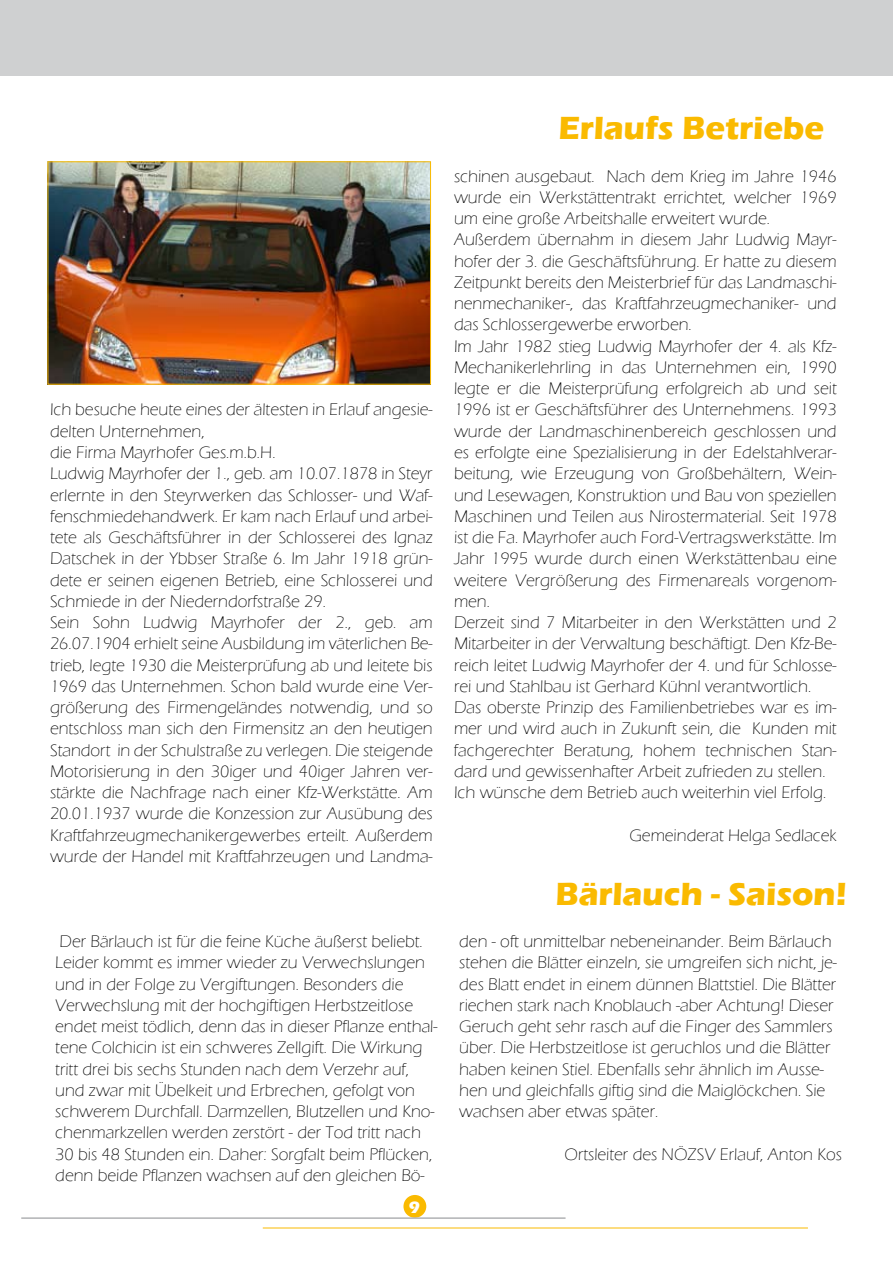
<style>
.page{position:relative;width:893px;height:1263px;background:#fff}
.page>*{position:absolute;margin:0;border:0;box-sizing:border-box;transform-origin:0 0}
.t1{font:700 33px "Eras ITC";letter-spacing:-.005em;color:#faba00}
.t2{font:300 17.25px/21.3px "Eras ITC";color:#000}
.t3{font:700 17.25px "Eras ITC";color:#fff}
</style>
<div class="page">
<div style="left:403px;top:1195px;width:23px;height:23px;background:#faba00;border-radius:50%"></div>
<hr style="left:263px;top:1227px;width:545px;height:1px;background:#faba00">
<hr style="left:21px;top:1217px;width:545px;height:2px;background:#b1b2b4">
<img style="left:50px;top:164px;width:379px;height:218px">
<div style="left:0;top:0;width:893px;height:75px;background:#cfd0d1"></div>
<p class="t2" style="left:50px;top:399px;width:384px">Ich besuche heute eines der ältesten in Erlauf angesie&shy;delten Unternehmen,<br>die Firma Mayrhofer Ges.m.b.H.<br>Ludwig Mayrhofer der 1., geb. am 10.07.1878 in Steyr erlernte in den Steyrwerken das Schlosser- und Waf&shy;fenschmiedehandwerk. Er kam nach Erlauf und arbei&shy;tete als Geschäftsführer in der Schlosserei des Ignaz Datschek in der Ybbser Straße 6. Im Jahr 1918 grün&shy;dete er seinen eigenen Betrieb, eine Schlosserei und Schmiede in der Niederndorfstraße 29.<br>Sein Sohn Ludwig Mayrhofer der 2., geb. am 26.07.1904 erhielt seine Ausbildung im väterlichen Be&shy;trieb, legte 1930 die Meisterprüfung ab und leitete bis 1969 das Unternehmen. Schon bald wurde eine Ver&shy;größerung des Firmengeländes notwendig, und so entschloss man sich den Firmensitz an den heutigen Standort in der Schulstraße zu verlegen. Die steigende Motorisierung in den 30iger und 40iger Jahren ver&shy;stärkte die Nachfrage nach einer Kfz-Werkstätte. Am 20.01.1937 wurde die Konzession zur Ausübung des Kraftfahrzeugmechanikergewerbes erteilt. Außerdem wurde der Handel mit Kraftfahrzeugen und Landma-</p>
<h1 class="t1" style="left:558px;top:109px;width:267px">Erlaufs Betriebe</h1>
<p class="t2" style="left:454px;top:165px;width:384px">schinen ausgebaut. Nach dem Krieg im Jahre 1946 wurde ein Werkstättentrakt errichtet, welcher 1969 um eine große Arbeitshalle erweitert wurde.<br>Außerdem übernahm in diesem Jahr Ludwig Mayr&shy;hofer der 3. die Geschäftsführung. Er hatte zu diesem Zeitpunkt bereits den Meisterbrief für das Landmaschi&shy;nenmechaniker-, das Kraftfahrzeugmechaniker- und das Schlossergewerbe erworben.<br>Im Jahr 1982 stieg Ludwig Mayrhofer der 4. als Kfz-Mechanikerlehrling in das Unternehmen ein, 1990 legte er die Meisterprüfung erfolgreich ab und seit 1996 ist er Geschäftsführer des Unternehmens. 1993 wurde der Landmaschinenbereich geschlossen und es erfolgte eine Spezialisierung in der Edelstahlverar&shy;beitung, wie Erzeugung von Großbehältern, Wein&shy;und Lesewagen, Konstruktion und Bau von speziellen Maschinen und Teilen aus Nirostermaterial. Seit 1978 ist die Fa. Mayrhofer auch Ford-Vertragswerkstätte. Im Jahr 1995 wurde durch einen Werkstättenbau eine weitere Vergrößerung des Firmenareals vorgenom&shy;men.<br>Derzeit sind 7 Mitarbeiter in den Werkstätten und 2<br>Mitarbeiter in der Verwaltung beschäftigt. Den Kfz-Be&shy;reich leitet Ludwig Mayrhofer der 4. und für Schlosse&shy;rei und Stahlbau ist Gerhard Kühnl verantwortlich.<br>Das oberste Prinzip des Familienbetriebes war es im&shy;mer und wird auch in Zukunft sein, die Kunden mit fachgerechter Beratung, hohem technischen Stan&shy;dard und gewissenhafter Arbeit zufrieden zu stellen.<br>Ich wünsche dem Betrieb auch weiterhin viel Erfolg.</p>
<p class="t2" style="left:629px;top:824px;width:209px">Gemeinderat Helga Sedlacek</p>
<h1 class="t1" style="left:555px;top:874px;width:293px">Bärlauch - Saison!</h1>
<p class="t2" style="left:55px;top:931px;width:384px">Der Bärlauch ist für die feine Küche äußerst beliebt.<br>Leider kommt es immer wieder zu Verwechslungen und in der Folge zu Vergiftungen. Besonders die Verwechslung mit der hochgiftigen Herbstzeitlose endet meist tödlich, denn das in dieser Pflanze enthal&shy;tene Colchicin ist ein schweres Zellgift. Die Wirkung tritt drei bis sechs Stunden nach dem Verzehr auf, und zwar mit Übelkeit und Erbrechen, gefolgt von schwerem Durchfall. Darmzellen, Blutzellen und Kno&shy;chenmarkzellen werden zerstört - der Tod tritt nach 30 bis 48 Stunden ein. Daher: Sorgfalt beim Pflücken, denn beide Pflanzen wachsen auf den gleichen Bö-</p>
<p class="t2" style="left:459px;top:931px;width:379px">den - oft unmittelbar nebeneinander. Beim Bärlauch stehen die Blätter einzeln, sie umgreifen sich nicht, je&shy;des Blatt endet in einem dünnen Blattstiel. Die Blätter riechen stark nach Knoblauch -aber Achtung! Dieser Geruch geht sehr rasch auf die Finger des Sammlers über. Die Herbstzeitlose ist geruchlos und die Blätter haben keinen Stiel. Ebenfalls sehr ähnlich im Ausse&shy;hen und gleichfalls giftig sind die Maiglöckchen. Sie wachsen aber etwas später.</p>
<p class="t2" style="left:565px;top:1143px;width:279px">Ortsleiter des NÖZSV Erlauf, Anton Kos</p>
<p class="t3" style="left:409px;top:1198px;width:13px">9</p>
</div>
